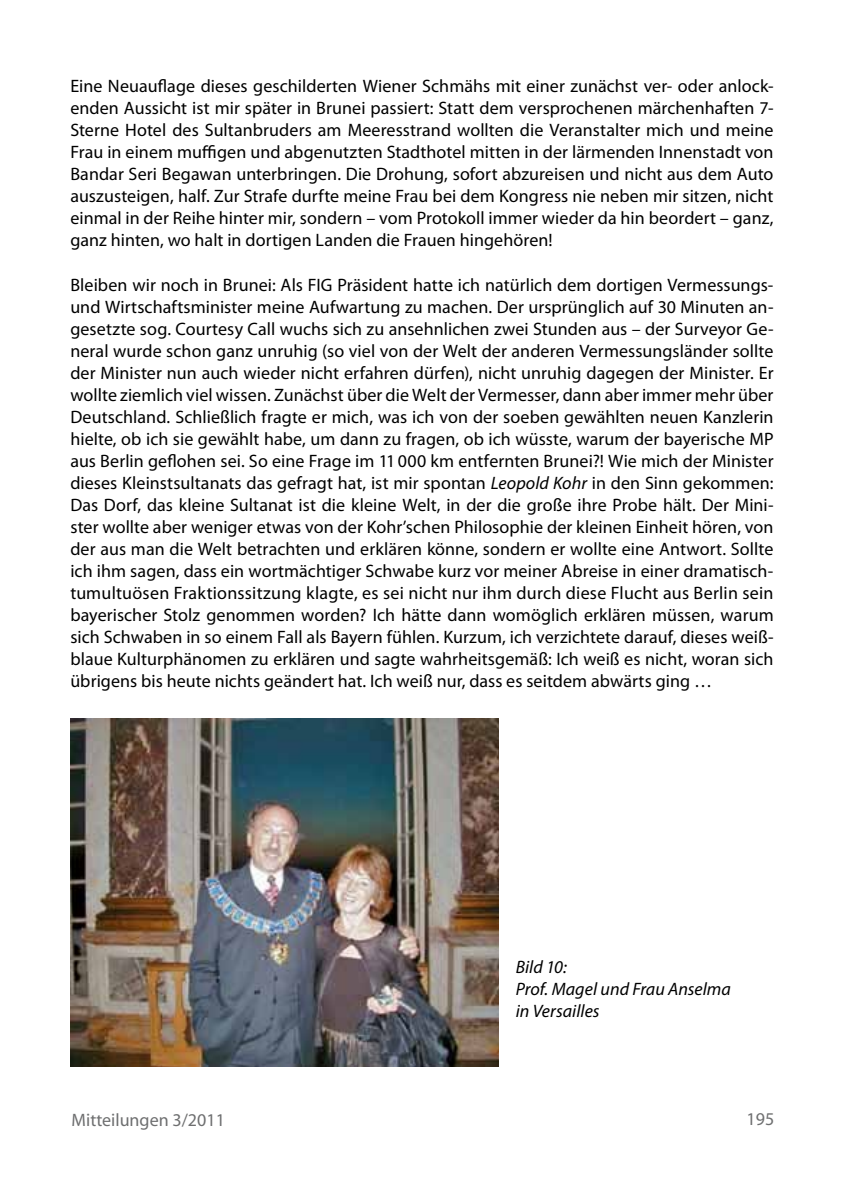
<style>
.page{position:relative;width:844px;height:1196px;background:#fff}
.page>*{position:absolute;margin:0;border:0;box-sizing:border-box;transform-origin:0 0}
.t1{font:18px/22px "Myriad Pro";letter-spacing:.005em;color:#000;text-align:justify}
.t2{font:italic 18px/22px "Myriad Pro";letter-spacing:.005em;color:#000}
.t3{font:18px "Myriad";color:#6e6f70}
.s1{font-style:italic}
</style>
<div class="page">
<img style="left:71px;top:718px;width:427px;height:347px">
<p class="t1" style="left:70px;top:75px;width:704px">Eine Neuauflage dieses geschilderten Wiener Schmähs mit einer zunächst ver- oder anlock&shy;enden Aussicht ist mir später in Brunei passiert: Statt dem versprochenen märchenhaften 7- Sterne Hotel des Sultanbruders am Meeresstrand wollten die Veranstalter mich und meine Frau in einem muffigen und abgenutzten Stadthotel mitten in der lärmenden Innenstadt von Bandar Seri Begawan unterbringen. Die Drohung, sofort abzureisen und nicht aus dem Auto auszusteigen, half. Zur Strafe durfte meine Frau bei dem Kongress nie neben mir sitzen, nicht einmal in der Reihe hinter mir, sondern – vom Protokoll immer wieder da hin beordert – ganz, ganz hinten, wo halt in dortigen Landen die Frauen hingehören!</p>
<p class="t1" style="left:70px;top:273px;width:705px">Bleiben wir noch in Brunei: Als FIG Präsident hatte ich natürlich dem dortigen Vermessungs&shy;und Wirtschaftsminister meine Aufwartung zu machen. Der ursprünglich auf 30 Minuten an&shy;gesetzte sog. Courtesy Call wuchs sich zu ansehnlichen zwei Stunden aus – der Surveyor Ge&shy;neral wurde schon ganz unruhig (so viel von der Welt der anderen Vermessungsländer sollte der Minister nun auch wieder nicht erfahren dürfen), nicht unruhig dagegen der Minister. Er wollte ziemlich viel wissen. Zunächst über die Welt der Vermesser, dann aber immer mehr über Deutschland. Schließlich fragte er mich, was ich von der soeben gewählten neuen Kanzlerin hielte, ob ich sie gewählt habe, um dann zu fragen, ob ich wüsste, warum der bayerische MP aus Berlin geflohen sei. So eine Frage im 11000 km entfernten Brunei?! Wie mich der Minister dieses Kleinstsultanats das gefragt hat, ist mir spontan <span class="s1">Leopold Kohr</span> in den Sinn gekommen:<br>Das Dorf, das kleine Sultanat ist die kleine Welt, in der die große ihre Probe hält. Der Mini&shy;ster wollte aber weniger etwas von der Kohr’schen Philosophie der kleinen Einheit hören, von der aus man die Welt betrachten und erklären könne, sondern er wollte eine Antwort. Sollte ich ihm sagen, dass ein wortmächtiger Schwabe kurz vor meiner Abreise in einer dramatisch&shy;tumultuösen Fraktionssitzung klagte, es sei nicht nur ihm durch diese Flucht aus Berlin sein bayerischer Stolz genommen worden? Ich hätte dann womöglich erklären müssen, warum sich Schwaben in so einem Fall als Bayern fühlen. Kurzum, ich verzichtete darauf, dieses weiß&shy;blaue Kulturphänomen zu erklären und sagte wahrheitsgemäß: Ich weiß es nicht, woran sich übrigens bis heute nichts geändert hat. Ich weiß nur, dass es seitdem abwärts ging …</p>
<p class="t2" style="left:515px;top:955px;width:217px">Bild 10:<br>Prof. Magel und Frau Anselma in Versailles</p>
<p class="t3" style="left:72px;top:1110px;width:155px">Mitteilungen 3/2011</p>
<p class="t3" style="left:746px;top:1109px;width:29px">195</p>
</div>
